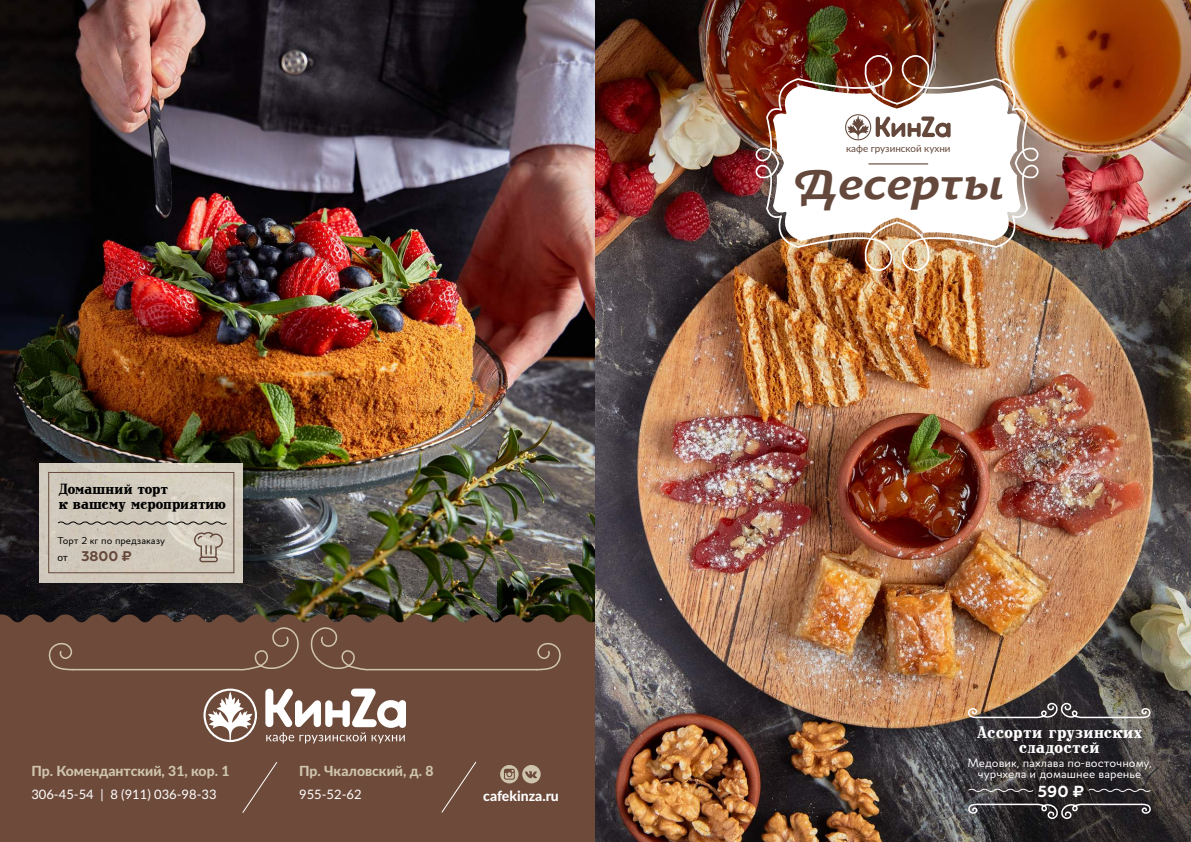
<style>
.page{position:relative;width:1191px;height:842px;background:#fff}
.page>*{position:absolute;margin:0;border:0;box-sizing:border-box;transform-origin:0 0}
.t1{font:italic 700 43.5px "Oksana Text Swash Cyrillic";color:#64483b}
.t2{font:18px/15px "Rosengarten Serif";letter-spacing:-.005em;color:#fff;text-align:center}
.t3{font:16px/15px "Rosengarten Serif";letter-spacing:-.03em;color:#000}
.t4{font:700 16px "Geometria";color:#fff}
.t5{font:800 14px "Lato";color:#cfc5ae}
.t6{font:800 14px "Lato";color:#fff}
.t7{font:700 14px "Geometria";color:#64473a}
.t8{font:13px "Lato";color:#fff}
.t9{font:12px/11px "Quiza Pro";color:#fff;text-align:center}
.t10{font:10px "Quiza Pro";color:#000}
.t11{font:9.8px "Lato";color:#64483b}
.s1{font-family:"Lato";font-weight:400;font-size:10px;color:#000}
</style>
<div class="page">
<img style="left:0;top:0;width:595px;height:614px">
<svg style="left:0;top:614px;width:595px;height:44px;background:#5c4133"></svg>
<div style="left:0;top:658px;width:595px;height:184px;background:#6d4a3a"></div>
<img style="left:40px;top:463px;width:203px;height:120px">
<div style="left:48px;top:472px;width:186px;height:101px;border:1px solid #64473a"></div>
<svg style="left:57px;top:520px;width:170px;height:6px"></svg>
<svg style="left:194px;top:532px;width:29px;height:30px"></svg>
<svg style="left:500px;top:765px;width:40px;height:18px"></svg>
<svg style="left:242px;top:762px;width:36px;height:51px"></svg>
<svg style="left:441px;top:761px;width:36px;height:52px"></svg>
<svg style="left:47px;top:627px;width:515px;height:44px"></svg>
<svg style="left:203px;top:689px;width:54px;height:53px"></svg>
<svg style="left:265px;top:689px;width:141px;height:54px"></svg>
<img style="left:595px;top:0;width:596px;height:842px">
<img style="left:755px;top:55px;width:283px;height:216px">
<hr style="left:868px;top:163px;width:60px;height:1px;background:#64483b">
<svg style="left:1087px;top:788px;width:64px;height:5px"></svg>
<svg style="left:967px;top:788px;width:67px;height:5px"></svg>
<svg style="left:966px;top:702px;width:186px;height:17px;background:#6c645d"></svg>
<svg style="left:966px;top:803px;width:186px;height:17px;background:#464445"></svg>
<h3 class="t3" style="left:58px;top:482px;width:169px">Домашний торт<br>к вашему мероприятию</h3>
<p class="t10" style="left:57px;top:535px;width:109px">Торт 2 кг по предзаказу</p>
<p class="t7" style="left:57px;top:548px;width:76px"><span class="s1">от</span> 3800 ₽</p>
<p class="t5" style="left:31px;top:761px;width:200px">Пр. Комендантский, 31, кор. 1</p>
<p class="t8" style="left:31px;top:785px;width:187px">306-45-54 | 8 (911) 036-98-33</p>
<p class="t5" style="left:299px;top:761px;width:136px">Пр. Чкаловский, д. 8</p>
<p class="t8" style="left:299px;top:785px;width:64px">955-52-62</p>
<p class="t6" style="left:483px;top:785px;width:77px">cafekinza.ru</p>
<p class="t11" style="left:846px;top:141px;width:106px">кафе грузинской кухни</p>
<h1 class="t1" style="left:793px;top:158px;width:211px">Десерты</h1>
<h2 class="t2" style="left:976px;top:726px;width:168px">Ассорти грузинских сладостей</h2>
<p class="t9" style="left:967px;top:757px;width:186px">Медовик, пахлава по-восточному, чурчхела и домашнее варенье</p>
<h3 class="t4" style="left:1037px;top:782px;width:48px">590 ₽</h3>
</div>
